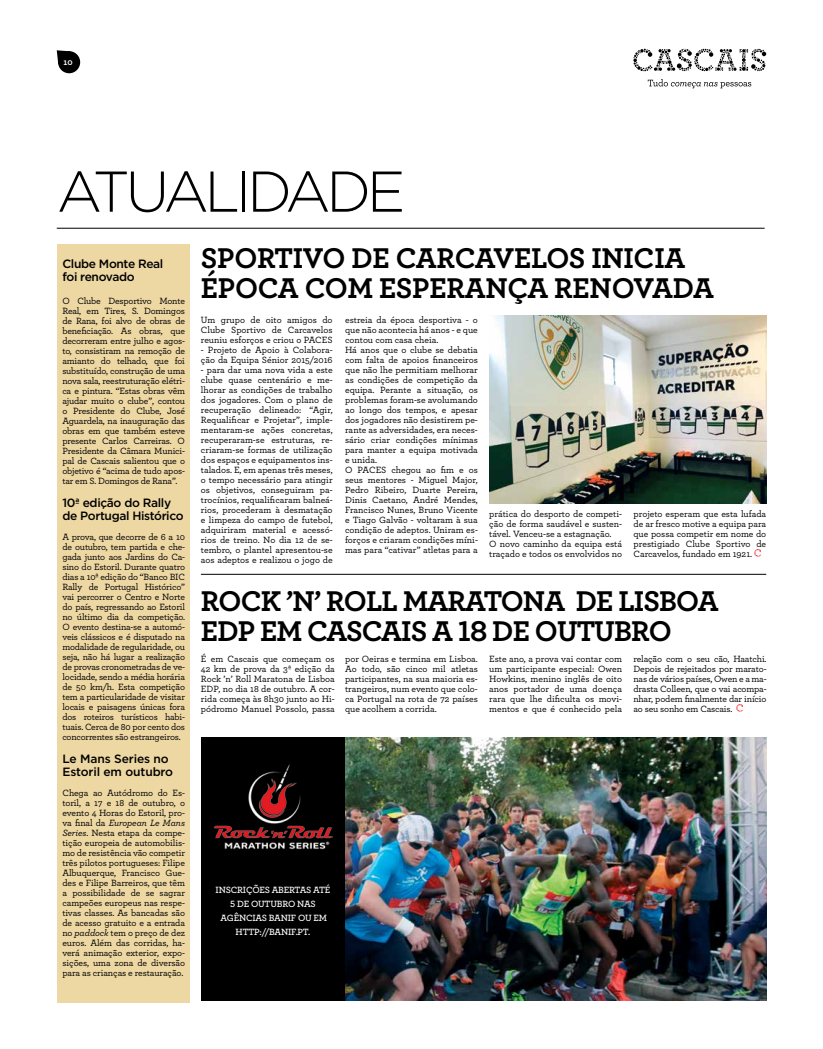
<style>
.page{position:relative;width:823px;height:1049px;background:#fff}
.page>*{position:absolute;margin:0;border:0;box-sizing:border-box;transform-origin:0 0}
.t1{font:300 57.4px "Gotham";letter-spacing:-.075em;color:#000}
.t2{font:700 30px/30px "Archer";letter-spacing:-.01em;color:#000}
.t3{font:700 30px/30px "Archer";letter-spacing:-.03em;color:#000}
.t4{font:500 12px/13px "Gotham";letter-spacing:-.03em;color:#000}
.t5{font:500 12px/13px "Gotham";letter-spacing:-.01em;color:#000}
.t6{font:500 9.5px/10px "Archer";letter-spacing:-.005em;color:#000;text-align:justify}
.t7{font:600 9.5px/14px "Archer";letter-spacing:-.02em;color:#fff;text-align:center}
.t8{font:700 9px "Archer";color:#fff}
.s1{font-style:italic}
</style>
<div class="page">
<svg style="left:57px;top:50px;width:23px;height:23px"></svg>
<svg style="left:647px;top:79px;width:103px;height:9px"></svg>
<svg style="left:633px;top:49px;width:132px;height:22px"></svg>
<hr style="left:57px;top:228px;width:707px;height:1px;background:#000">
<div style="left:57px;top:244px;width:132px;height:758px;background:#edd7a3"></div>
<img style="left:489px;top:315px;width:277px;height:188px">
<svg style="left:754px;top:549px;width:6px;height:8px"></svg>
<hr style="left:201px;top:574px;width:564px;height:1px;background:#000">
<div style="left:201px;top:737px;width:144px;height:264px;background:#000"></div>
<img style="left:345px;top:737px;width:420px;height:264px">
<img style="left:213px;top:764px;width:119px;height:86px">
<svg style="left:736px;top:704px;width:6px;height:8px"></svg>
<p class="t8" style="left:63px;top:55px;width:11px">10</p>
<h1 class="t1" style="left:57px;top:155px;width:350px">ATUALIDADE</h1>
<p class="t4" style="left:62px;top:257px;width:102px">Clube Monte Real foi renovado</p>
<p class="t6" style="left:62px;top:295px;width:124px">O Clube Desportivo Monte Real, em Tires, S. Domingos de Rana, foi alvo de obras de beneficiação. As obras, que decorreram entre julho e agos&shy;to, consistiram na remoção de amianto do telhado, que foi substituído, construção de uma nova sala, reestruturação elétri&shy;ca e pintura. “Estas obras vêm ajudar muito o clube”, contou o Presidente do Clube, José Aguardela, na inauguração das obras em que também esteve presente Carlos Carreiras. O Presidente da Câmara Munici&shy;pal de Cascais salientou que o objetivo é “acima de tudo apos&shy;tar em S. Domingos de Rana”.</p>
<p class="t4" style="left:62px;top:496px;width:123px">10ª edição do Rally de Portugal Histórico</p>
<p class="t6" style="left:62px;top:531px;width:124px">A prova, que decorre de 6 a 10 de outubro, tem partida e che&shy;gada junto aos Jardins do Ca&shy;sino do Estoril. Durante quatro dias a 10ª edição do “Banco BIC Rally de Portugal Histórico” vai percorrer o Centro e Norte do país, regressando ao Estoril no último dia da competição.<br>O evento destina-se a automó&shy;veis clássicos e é disputado na modalidade de regularidade, ou seja, não há lugar a realização de provas cronometradas de ve&shy;locidade, sendo a média horária de 50 km/h. Esta competição tem a particularidade de visitar locais e paisagens únicas fora dos roteiros turísticos habi&shy;tuais. Cerca de 80 por cento dos concorrentes são estrangeiros.</p>
<p class="t5" style="left:62px;top:752px;width:112px">Le Mans Series no<br>Estoril em outubro</p>
<p class="t6" style="left:62px;top:787px;width:124px">Chega ao Autódromo do Es&shy;toril, a 17 e 18 de outubro, o evento 4 Horas do Estoril, pro&shy;va final da <span class="s1">European Le Mans Series</span>. Nesta etapa da compe&shy;tição europeia de automobilis&shy;mo de resistência vão competir três pilotos portugueses: Filipe Albuquerque, Francisco Gue&shy;des e Filipe Barreiros, que têm a possibilidade de se sagrar campeões europeus nas respe&shy;tivas classes. As bancadas são de acesso gratuito e a entrada no <span class="s1">paddock</span> tem o preço de dez euros. Além das corridas, ha&shy;verá animação exterior, expo&shy;sições, uma zona de diversão para as crianças e restauração.</p>
<h2 class="t2" style="left:201px;top:241px;width:514px">SPORTIVO DE CARCAVELOS INICIA<br>ÉPOCA COM ESPERANÇA RENOVADA</h2>
<p class="t6" style="left:201px;top:314px;width:133px">Um grupo de oito amigos do Clube Sportivo de Carcavelos reuniu esforços e criou o PACES</p>
<p class="t6" style="left:201px;top:344px;width:133px">- Projeto de Apoio à Colabora&shy;ção da Equipa Sénior 2015/2016</p>
<p class="t6" style="left:201px;top:364px;width:133px">- para dar uma nova vida a este clube quase centenário e me&shy;lhorar as condições de trabalho dos jogadores. Com o plano de recuperação delineado: “Agir, Requalificar e Projetar”, imple&shy;mentaram-se ações concretas, recuperaram-se estruturas, re&shy;criaram-se formas de utilização dos espaços e equipamentos ins&shy;talados. E, em apenas três meses, o tempo necessário para atingir os objetivos, conseguiram pa&shy;trocínios, requalificaram balneá&shy;rios, procederam à desmatação e limpeza do campo de futebol, adquiriram material e acessó&shy;rios de treino. No dia 12 de se&shy;tembro, o plantel apresentou-se aos adeptos e realizou o jogo de</p>
<p class="t6" style="left:345px;top:314px;width:134px;text-align:left">estreia da época desportiva - o que não acontecia há anos - e que contou com casa cheia.<br>Há anos que o clube se debatia com falta de apoios financeiros que não lhe permitiam melhorar as condições de competição da equipa. Perante a situação, os problemas foram-se avolumando ao longo dos tempos, e apesar dos jogadores não desistirem pe&shy;rante as adversidades, era neces&shy;sário criar condições mínimas para manter a equipa motivada e unida.<br>O PACES chegou ao fim e os seus mentores - Miguel Major,<br>Pedro Ribeiro, Duarte Pereira,<br>Dinis Caetano, André Mendes,<br>Francisco Nunes, Bruno Vicente e Tiago Galvão - voltaram à sua condição de adeptos. Uniram es&shy;forços e criaram condições míni&shy;mas para “cativar” atletas para a</p>
<p class="t6" style="left:489px;top:508px;width:134px;text-align:left">prática do desporto de competi&shy;ção de forma saudável e susten&shy;tável. Venceu-se a estagnação.<br>O novo caminho da equipa está traçado e todos os envolvidos no</p>
<p class="t6" style="left:633px;top:508px;width:134px">projeto esperam que esta lufada de ar fresco motive a equipa para que possa competir em nome do prestigiado Clube Sportivo de Carcavelos, fundado em 1921.</p>
<h2 class="t3" style="left:201px;top:584px;width:519px">ROCK ’N’ ROLL MARATONA DE LISBOA<br>EDP EM CASCAIS A 18 DE OUTUBRO</h2>
<p class="t6" style="left:201px;top:653px;width:135px">É em Cascais que começam os 42 km de prova da 3ª edição da Rock ’n’ Roll Maratona de Lisboa EDP, no dia 18 de outubro. A cor&shy;rida começa às 8h30 junto ao Hi&shy;pódromo Manuel Possolo, passa</p>
<p class="t6" style="left:345px;top:653px;width:134px">por Oeiras e termina em Lisboa.<br>Ao todo, são cinco mil atletas participantes, na sua maioria es&shy;trangeiros, num evento que colo&shy;ca Portugal na rota de 72 países que acolhem a corrida.</p>
<p class="t6" style="left:489px;top:653px;width:134px">Este ano, a prova vai contar com um participante especial: Owen Howkins, menino inglês de oito anos portador de uma doença rara que lhe dificulta os movi&shy;mentos e que é conhecido pela</p>
<p class="t6" style="left:633px;top:653px;width:135px">relação com o seu cão, Haatchi.<br>Depois de rejeitados por marato&shy;nas de vários países, Owen e a ma&shy;drasta Colleen, que o vai acompa&shy;nhar, podem finalmente dar início ao seu sonho em Cascais.</p>
<p class="t7" style="left:215px;top:882px;width:116px">INSCRIÇÕES ABERTAS ATÉ<br>5 DE OUTUBRO NAS<br>AGÊNCIAS BANIF OU EM<br>HTTP://BANIF.PT.</p>
</div>
